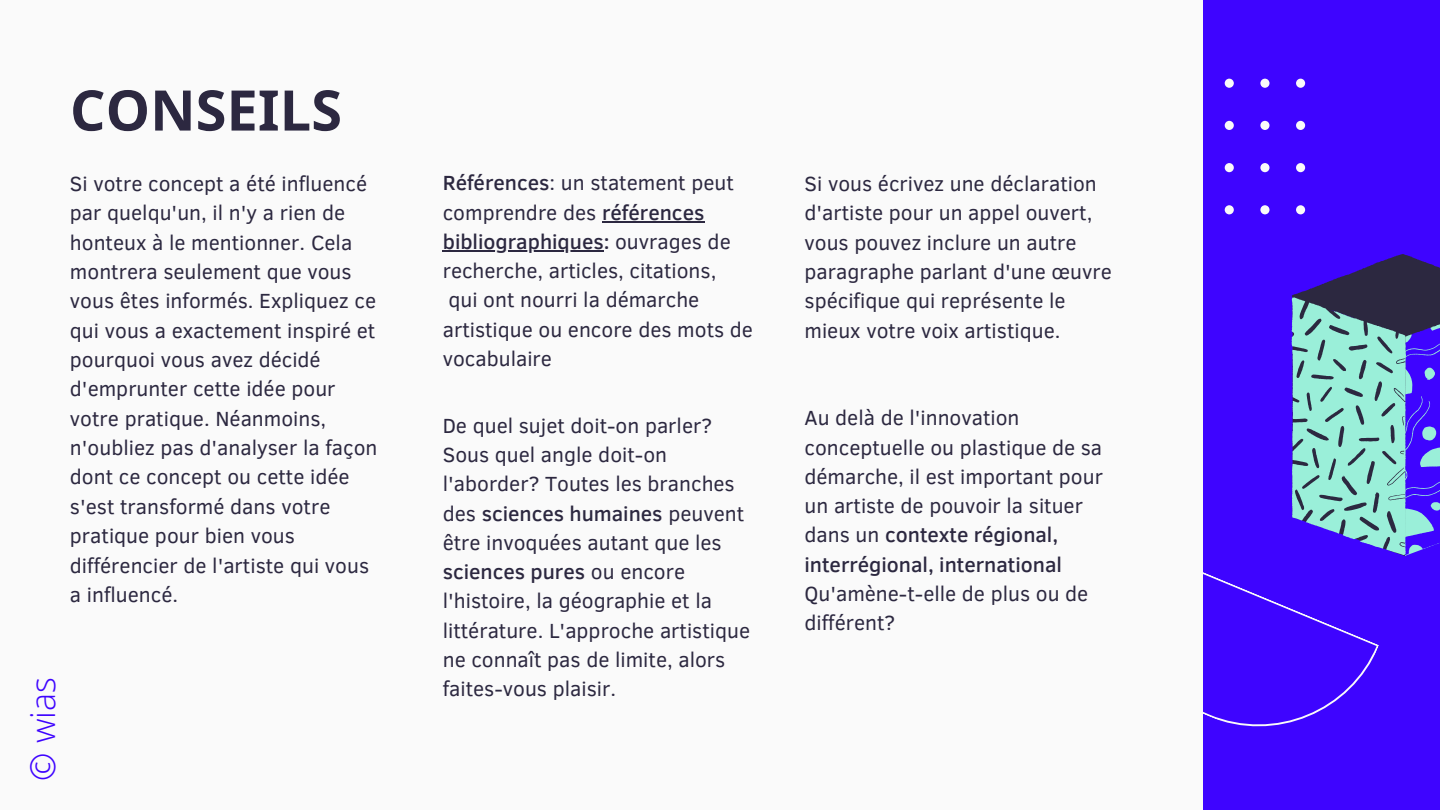
<style>
.page{position:relative;width:1440px;height:810px;background:#fafafa}
.page>*{position:absolute;margin:0;border:0;box-sizing:border-box;transform-origin:0 0}
.t1{font:700 56px "Noto Sans";color:#2c2840}
.t2{font:300 34px "Open Sans";color:#3e04ff}
.t3{font:21px/29.2px "Clear Sans";color:#2c2840}
.s1{font-weight:500}
</style>
<div class="page">
<div style="left:1203px;top:0;width:237px;height:810px;background:#3e04ff"></div>
<svg style="left:1203px;top:572px;width:176px;height:155px"></svg>
<hr style="left:602px;top:221px;width:103px;height:2px;background:#2c2840">
<hr style="left:443px;top:250px;width:161px;height:2px;background:#2c2840">
<svg style="left:1291px;top:254px;width:149px;height:302px"></svg>
<svg style="left:1224px;top:79px;width:82px;height:136px"></svg>
<h1 class="t1" style="left:70px;top:71px;width:274px">CONSEILS</h1>
<p class="t3" style="left:70px;top:168px;width:309px">Si votre concept a été influencé par quelqu'un, il n'y a rien de honteux à le mentionner. Cela montrera seulement que vous vous êtes informés. Expliquez ce qui vous a exactement inspiré et pourquoi vous avez décidé d'emprunter cette idée pour votre pratique. Néanmoins, n'oubliez pas d'analyser la façon dont ce concept ou cette idée s'est transformé dans votre pratique pour bien vous différencier de l'artiste qui vous a influencé.</p>
<h2 class="t2" style="left:19px;top:781px;width:105px;rotate:-90deg">© wias</h2>
<p class="t3" style="left:443px;top:167px;width:312px"><span class="s1">Références</span>: un statement peut comprendre des <span class="s1">références bibliographiques:</span> ouvrages de recherche, articles, citations,<br>qui ont nourri la démarche artistique ou encore des mots de vocabulaire</p>
<p class="t3" style="left:443px;top:410px;width:309px">De quel sujet doit-on parler?<br>Sous quel angle doit-on l'aborder? Toutes les branches des <span class="s1">sciences humaines</span> peuvent être invoquées autant que les <span class="s1">sciences pures</span> ou encore l'histoire, la géographie et la littérature. L'approche artistique ne connaît pas de limite, alors faites-vous plaisir.</p>
<p class="t3" style="left:805px;top:168px;width:309px">Si vous écrivez une déclaration d'artiste pour un appel ouvert, vous pouvez inclure un autre paragraphe parlant d'une œuvre spécifique qui représente le mieux votre voix artistique.</p>
<p class="t3" style="left:805px;top:402px;width:300px">Au delà de l'innovation conceptuelle ou plastique de sa démarche, il est important pour un artiste de pouvoir la situer dans un <span class="s1">contexte régional, interrégional, international</span></p>
<p class="t3" style="left:805px;top:578px;width:285px">Qu'amène-t-elle de plus ou de différent?</p>
</div>
